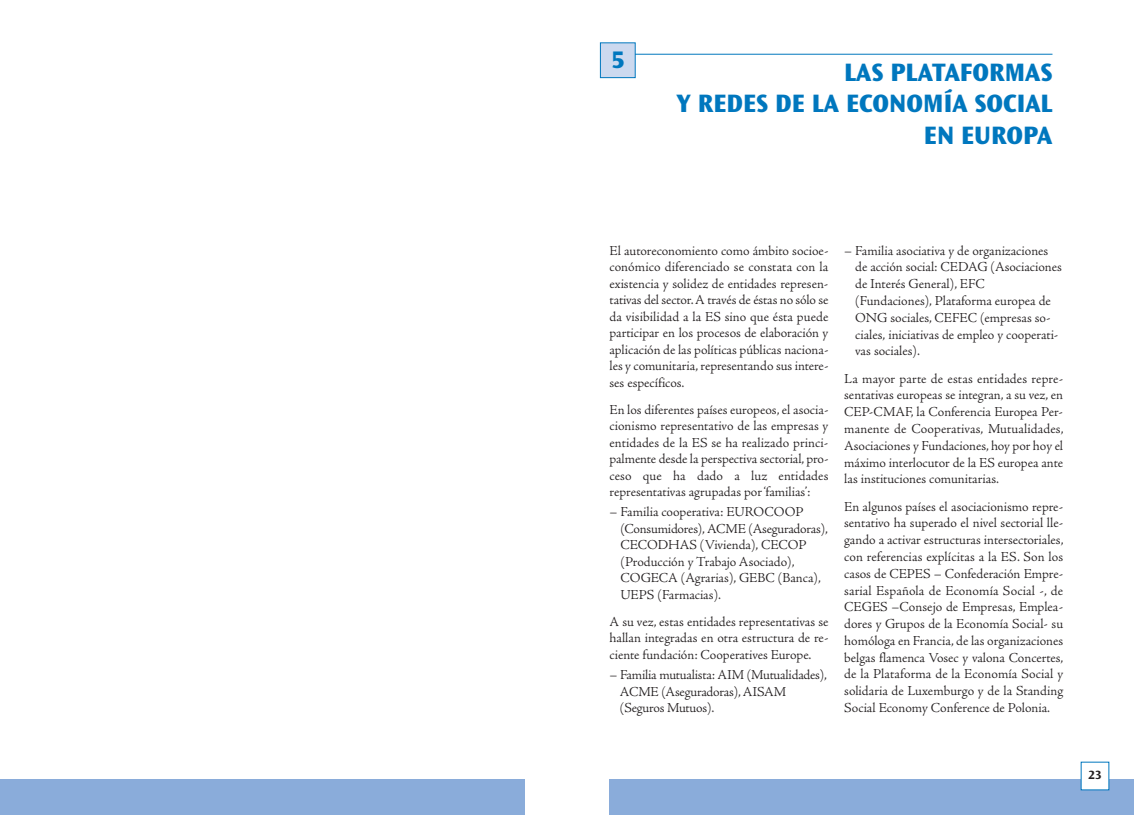
<style>
.page{position:relative;width:1134px;height:815px;background:#fff}
.page>*{position:absolute;margin:0;border:0;box-sizing:border-box;transform-origin:0 0}
.t1{font:800 26.25px/31.5px "Ocean Sans Std";color:#0077be;text-align:right}
.t2{font:800 25px "Ocean Sans Std";color:#0077be}
.t3{font:300 13.75px/16.8px "Adobe Jenson Pro";color:#231f20;text-align:justify}
.t4{font:700 12.5px "Ocean Sans Std";color:#231f20}
</style>
<div class="page">
<div style="left:609px;top:780px;width:525px;height:35px;background:#8aacda"></div>
<div style="left:1081px;top:762px;width:27px;height:28px;background:#fff"></div>
<div style="left:0;top:780px;width:524px;height:35px;background:#8aacda"></div>
<hr style="left:610px;top:54px;width:442px;height:1px;background:#0077be">
<div style="left:601px;top:43px;width:34px;height:34px;background:#ccd9ef"></div>
<div style="left:600px;top:43px;width:35px;height:35px;border:1px solid #0077be"></div>
<h2 class="t2" style="left:611px;top:45px;width:15px">5</h2>
<h1 class="t1" style="left:676px;top:56px;width:378px">LAS PLATAFORMAS<br>Y REDES DE LA ECONOMÍA SOCIAL<br>EN EUROPA</h1>
<p class="t3" style="left:609px;top:243px;width:221px">El autoreconomiento como ámbito socioe&shy;conómico diferenciado se constata con la existencia y solidez de entidades represen&shy;tativas del sector. A través de éstas no sólo se da visibilidad a la ES sino que ésta puede participar en los procesos de elaboración y aplicación de las políticas públicas naciona&shy;les y comunitaria, representando sus intere&shy;ses específicos.</p>
<p class="t3" style="left:609px;top:403px;width:221px">En los diferentes países europeos, el asocia&shy;cionismo representativo de las empresas y entidades de la ES se ha realizado princi&shy;palmente desde la perspectiva sectorial, pro&shy;ceso que ha dado a luz entidades representativas agrupadas por ‘familias’:</p>
<p class="t3" style="left:620px;top:505px;width:209px;text-align:left;text-indent:-11px">– Familia cooperativa: EUROCOOP (Consumidores), ACME (Aseguradoras),<br>CECODHAS (Vivienda), CECOP (Producción y Trabajo Asociado),<br>COGECA (Agrarias), GEBC (Banca),<br>UEPS (Farmacias).</p>
<p class="t3" style="left:609px;top:615px;width:221px">A su vez, estas entidades representativas se hallan integradas en otra estructura de re&shy;ciente fundación: Cooperatives Europe.</p>
<p class="t3" style="left:620px;top:668px;width:209px;text-align:left;text-indent:-10px">– Familia mutualista: AIM (Mutualidades),<br>ACME (Aseguradoras), AISAM (Seguros Mutuos).</p>
<p class="t3" style="left:855px;top:243px;width:208px;text-align:left;text-indent:-11px">– Familia asociativa y de organizaciones de acción social: CEDAG (Asociaciones de Interés General), EFC (Fundaciones), Plataforma europea de ONG sociales, CEFEC (empresas so&shy;ciales, iniciativas de empleo y cooperati&shy;vas sociales).</p>
<p class="t3" style="left:844px;top:371px;width:221px">La mayor parte de estas entidades repre&shy;sentativas europeas se integran, a su vez, en CEP-CMAF, la Conferencia Europea Per&shy;manente de Cooperativas, Mutualidades, Asociaciones y Fundaciones, hoy por hoy el máximo interlocutor de la ES europea ante las instituciones comunitarias.</p>
<p class="t3" style="left:844px;top:499px;width:221px">En algunos países el asociacionismo repre&shy;sentativo ha superado el nivel sectorial lle&shy;gando a activar estructuras intersectoriales, con referencias explícitas a la ES. Son los casos de CEPES – Confederación Empre&shy;sarial Española de Economía Social -, de CEGES –Consejo de Empresas, Emplea&shy;dores y Grupos de la Economía Social- su homóloga en Francia, de las organizaciones belgas flamenca Vosec y valona Concertes, de la Plataforma de la Economía Social y solidaria de Luxemburgo y de la Standing Social Economy Conference de Polonia.</p>
<p class="t4" style="left:1088px;top:770px;width:14px">23</p>
</div>
